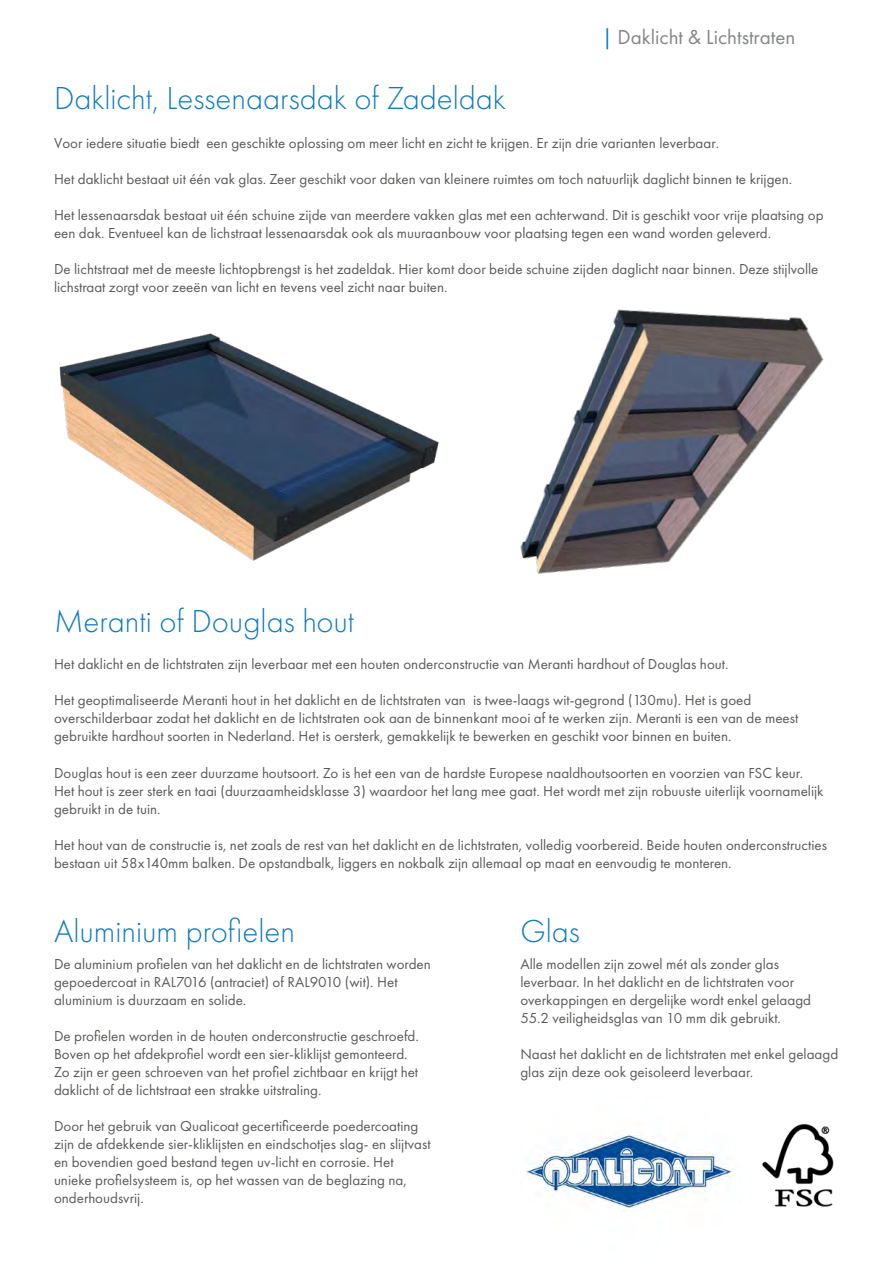
<style>
.page{position:relative;width:893px;height:1263px;background:#fff}
.page>*{position:absolute;margin:0;border:0;box-sizing:border-box;transform-origin:0 0}
.t1{font:300 33px "Futura PT";color:#0f7abf}
.t2{font:21px "Futura PT";color:#858787}
.t3{font:15px/18px "Futura PT";color:#5a5a59}
.s1{color:#0076c8}
</style>
<div class="page">
<img style="left:59px;top:333px;width:380px;height:228px">
<img style="left:520px;top:309px;width:304px;height:265px">
<img style="left:762px;top:1123px;width:72px;height:84px">
<img style="left:526px;top:1134px;width:208px;height:78px">
<h2 class="t2" style="left:602px;top:25px;width:195px"><span class="s1">|</span> Daklicht &amp; Lichtstraten</h2>
<h1 class="t1" style="left:54px;top:80px;width:453px">Daklicht, Lessenaarsdak of Zadeldak</h1>
<p class="t3" style="left:54px;top:134px;width:667px">Voor iedere situatie biedt een geschikte oplossing om meer licht en zicht te krijgen. Er zijn drie varianten leverbaar.</p>
<p class="t3" style="left:54px;top:170px;width:740px">Het daklicht bestaat uit één vak glas. Zeer geschikt voor daken van kleinere ruimtes om toch natuurlijk daglicht binnen te krijgen.</p>
<p class="t3" style="left:54px;top:206px;width:771px">Het lessenaarsdak bestaat uit één schuine zijde van meerdere vakken glas met een achterwand. Dit is geschikt voor vrije plaatsing op een dak. Eventueel kan de lichstraat lessenaarsdak ook als muuraanbouw voor plaatsing tegen een wand worden geleverd.</p>
<p class="t3" style="left:54px;top:260px;width:766px">De lichtstraat met de meeste lichtopbrengst is het zadeldak. Hier komt door beide schuine zijden daglicht naar binnen. Deze stijlvolle lichstraat zorgt voor zeeën van licht en tevens veel zicht naar buiten.</p>
<h1 class="t1" style="left:54px;top:602px;width:302px">Meranti of Douglas hout</h1>
<p class="t3" style="left:54px;top:655px;width:676px">Het daklicht en de lichtstraten zijn leverbaar met een houten onderconstructie van Meranti hardhout of Douglas hout.</p>
<p class="t3" style="left:54px;top:691px;width:746px">Het geoptimaliseerde Meranti hout in het daklicht en de lichtstraten van is twee-laags wit-gegrond (130mu). Het is goed overschilderbaar zodat het daklicht en de lichtstraten ook aan de binnenkant mooi af te werken zijn. Meranti is een van de meest gebruikte hardhout soorten in Nederland. Het is oersterk, gemakkelijk te bewerken en geschikt voor binnen en buiten.</p>
<p class="t3" style="left:54px;top:763px;width:771px">Douglas hout is een zeer duurzame houtsoort. Zo is het een van de hardste Europese naaldhoutsoorten en voorzien van FSC keur.<br>Het hout is zeer sterk en taai (duurzaamheidsklasse 3) waardoor het lang mee gaat. Het wordt met zijn robuuste uiterlijk voornamelijk gebruikt in de tuin.</p>
<p class="t3" style="left:54px;top:835px;width:774px">Het hout van de constructie is, net zoals de rest van het daklicht en de lichtstraten, volledig voorbereid. Beide houten onderconstructies bestaan uit 58x140mm balken. De opstandbalk, liggers en nokbalk zijn allemaal op maat en eenvoudig te monteren.</p>
<h1 class="t1" style="left:54px;top:913px;width:242px">Aluminium profielen</h1>
<h1 class="t1" style="left:520px;top:912px;width:61px">Glas</h1>
<p class="t3" style="left:54px;top:955px;width:378px">De aluminium profielen van het daklicht en de lichtstraten worden gepoedercoat in RAL7016 (antraciet) of RAL9010 (wit). Het aluminium is duurzaam en solide.</p>
<p class="t3" style="left:54px;top:1027px;width:366px">De profielen worden in de houten onderconstructie geschroefd.<br>Boven op het afdekprofiel wordt een sier-kliklijst gemonteerd.<br>Zo zijn er geen schroeven van het profiel zichtbaar en krijgt het daklicht of de lichtstraat een strakke uitstraling.</p>
<p class="t3" style="left:54px;top:1117px;width:378px">Door het gebruik van Qualicoat gecertificeerde poedercoating zijn de afdekkende sier-kliklijsten en eindschotjes slag- en slijtvast en bovendien goed bestand tegen uv-licht en corrosie. Het unieke profielsysteem is, op het wassen van de beglazing na, onderhoudsvrij.</p>
<p class="t3" style="left:520px;top:955px;width:292px">Alle modellen zijn zowel mét als zonder glas leverbaar. In het daklicht en de lichtstraten voor overkappingen en dergelijke wordt enkel gelaagd 55.2 veiligheidsglas van 10 mm dik gebruikt.</p>
<p class="t3" style="left:520px;top:1045px;width:319px">Naast het daklicht en de lichtstraten met enkel gelaagd glas zijn deze ook geisoleerd leverbaar.</p>
</div>
